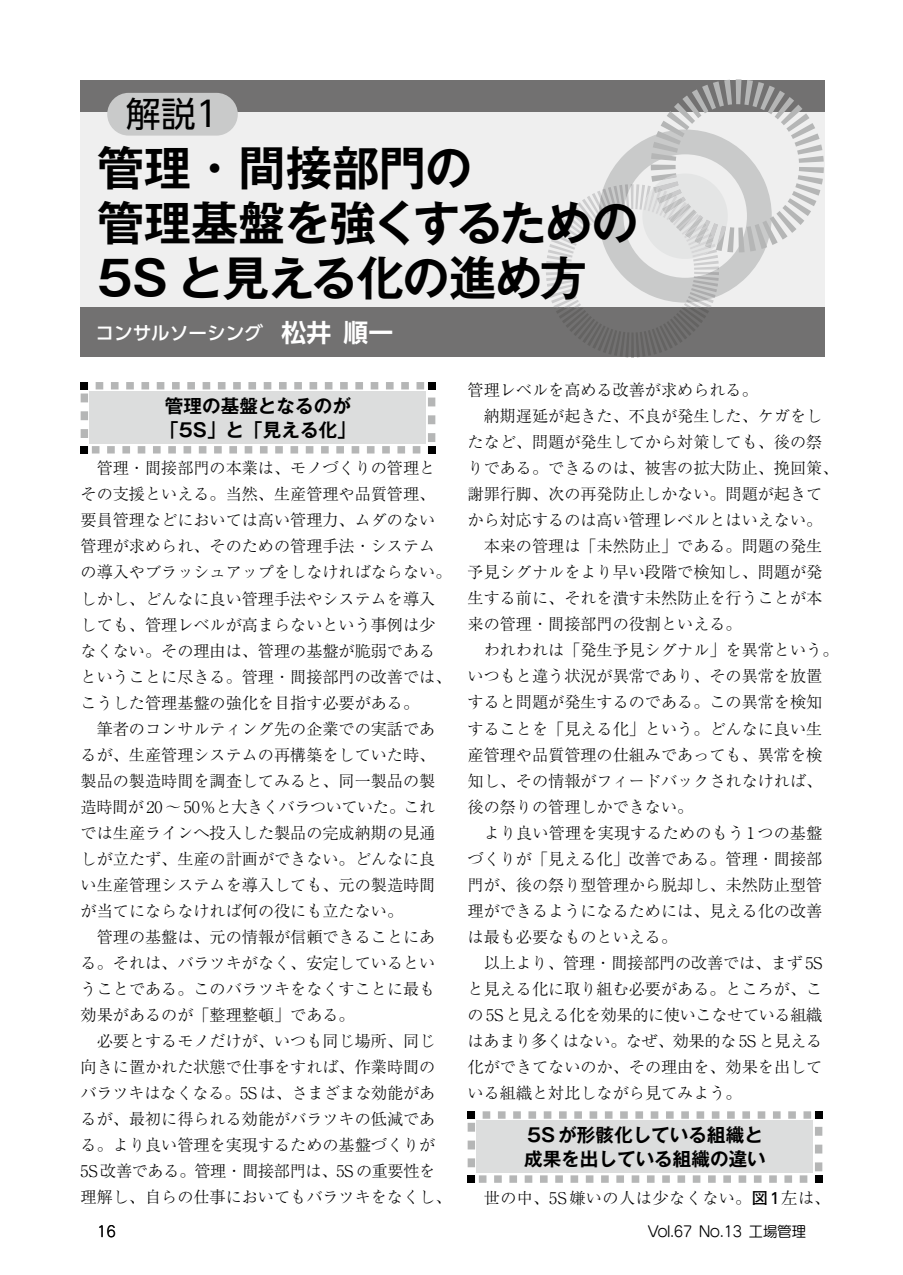
<style>
.page{position:relative;width:903px;height:1275px;background:#fff}
.page>*{position:absolute;margin:0;border:0;box-sizing:border-box;transform-origin:0 0}
.t1{font:700 47.07px/54.6px "Gothic MB101 Pro De";letter-spacing:-.025em;color:#000}
.t2{font:34.65px "UD Shin Go Pro";color:#000}
.t3{font:700 18.55px/23.6px "Gothic MB101 Pr 6 De";color:#000}
.t4{font:500 18.55px "UD Shin Go Pro";color:#fff}
.t5{font:300 16.1px/26.1px "Ryumin Pro";color:#000}
.t6{font:300 16.1px "Ryumin Pr 6";color:#000}
.t7{font:300 16.1px "Ryumin Pro";letter-spacing:-.025em;color:#000}
.t8{font:14.88px "Seurat Pro M";letter-spacing:-.05em;color:#000}
.s1{font-family:"UD Shin Go Pro De";font-weight:700;font-size:24.85px}
.s2{font-family:"Ryumin Pr 6"}
.s3{font-family:"Ryumin Pro"}
.s4{font-family:"Futo Go B101 Pr 6";font-weight:700}
.s5{font-family:"Iwa O Go Pro Db";font-weight:400;font-size:17.15px}
</style>
<div class="page">
<svg style="left:91px;top:446px;width:329px;height:7px"></svg>
<svg style="left:81px;top:393px;width:7px;height:45px"></svg>
<svg style="left:96px;top:382px;width:329px;height:7px"></svg>
<svg style="left:428px;top:398px;width:7px;height:44px"></svg>
<div style="left:81px;top:382px;width:7px;height:8px;background:#000"></div>
<div style="left:81px;top:446px;width:7px;height:8px;background:#000"></div>
<div style="left:428px;top:382px;width:7px;height:7px;background:#000"></div>
<div style="left:428px;top:446px;width:7px;height:7px;background:#000"></div>
<div style="left:90px;top:391px;width:336px;height:53px;background:#dcdddd"></div>
<svg style="left:478px;top:1175px;width:329px;height:8px"></svg>
<svg style="left:468px;top:1122px;width:7px;height:45px"></svg>
<svg style="left:483px;top:1111px;width:329px;height:8px"></svg>
<svg style="left:815px;top:1127px;width:7px;height:45px"></svg>
<div style="left:468px;top:1111px;width:7px;height:8px;background:#000"></div>
<div style="left:468px;top:1175px;width:7px;height:8px;background:#000"></div>
<div style="left:815px;top:1111px;width:7px;height:8px;background:#000"></div>
<div style="left:815px;top:1175px;width:7px;height:8px;background:#000"></div>
<div style="left:477px;top:1120px;width:336px;height:53px;background:#dcdddd"></div>
<div style="left:81px;top:80px;width:744px;height:277px;background:#727171"></div>
<div style="left:81px;top:112px;width:744px;height:195px;background:#efefef"></div>
<div style="left:107px;top:93px;width:131px;height:43px;background:#c9caca;border-radius:21px"></div>
<svg style="left:546px;top:79px;width:278px;height:279px"></svg>
<h2 class="t2" style="left:126px;top:86px;width:94px">解説1</h2>
<h1 class="t1" style="left:97px;top:135px;width:543px">管理・間接部門の<br>管理基盤を強くするための<br>5S と見える化の進め方</h1>
<p class="t4" style="left:95px;top:318px;width:299px">コンサルソーシング　<span class="s1">松井 順一</span></p>
<p class="t3" style="left:160px;top:393px;width:197px">管理の基盤となるのが「5S」と「見える化」</p>
<p class="t5" style="left:97px;top:454px;width:340px"><span class="s2">管理</span>・<span class="s2">間接部門</span>の<span class="s2">本業</span>は、モノづくりの<span class="s2">管理</span>と</p>
<p class="t6" style="left:81px;top:482px;width:356px"><span class="s3">その</span>支援<span class="s3">といえる。</span>当然<span class="s3">、</span>生産管理<span class="s3">や</span>品質管理<span class="s3">、</span></p>
<p class="t5" style="left:81px;top:506px;width:372px"><span class="s2">要員管理</span>などにおいては<span class="s2">高</span>い<span class="s2">管理力</span>、ムダのない<span class="s2">管理</span>が<span class="s2">求</span>められ、そのための<span class="s2">管理手法</span>・システムの<span class="s2">導入</span>やブラッシュアップをしなければならない。しかし、どんなに<span class="s2">良</span>い<span class="s2">管理手法</span>やシステムを<span class="s2">導入</span>しても、<span class="s2">管理</span>レベルが<span class="s2">高</span>まらないという<span class="s2">事例</span>は<span class="s2">少</span>なくない。その<span class="s2">理由</span>は、<span class="s2">管理</span>の<span class="s2">基盤</span>が<span class="s2">脆弱</span>であるということに<span class="s2">尽</span>きる。<span class="s2">管理</span>・<span class="s2">間接部門</span>の<span class="s2">改善</span>では、こうした<span class="s2">管理基盤</span>の<span class="s2">強化</span>を<span class="s2">目指</span>す<span class="s2">必要</span>がある。</p>
<p class="t5" style="left:81px;top:714px;width:356px;text-align:right"><span class="s2">筆者</span>のコンサルティング<span class="s2">先</span>の<span class="s2">企業</span>での<span class="s2">実話</span>であるが、<span class="s2">生産管理</span>システムの<span class="s2">再構築</span>をしていた<span class="s2">時</span>、</p>
<p class="t6" style="left:81px;top:768px;width:356px">製品<span class="s3">の</span>製造時間<span class="s3">を</span>調査<span class="s3">してみると、</span>同一製品<span class="s3">の</span>製</p>
<p class="t7" style="left:81px;top:794px;width:356px"><span class="s2">造時間</span>が20 ～ 50％と<span class="s2">大</span>きくバラついていた。これ</p>
<p class="t6" style="left:81px;top:820px;width:356px"><span class="s3">では</span>生産<span class="s3">ラインへ</span>投入<span class="s3">した</span>製品<span class="s3">の</span>完成納期<span class="s3">の</span>見通</p>
<p class="t5" style="left:81px;top:844px;width:356px;text-align:justify">しが<span class="s2">立</span>たず、<span class="s2">生産</span>の<span class="s2">計画</span>ができない。どんなに<span class="s2">良</span>い<span class="s2">生産管理</span>システムを<span class="s2">導入</span>しても、<span class="s2">元</span>の<span class="s2">製造時間</span>が<span class="s2">当</span>てにならなければ<span class="s2">何</span>の<span class="s2">役</span>にも<span class="s2">立</span>たない。</p>
<p class="t5" style="left:81px;top:923px;width:356px;text-align:justify;text-indent:16px"><span class="s2">管理</span>の<span class="s2">基盤</span>は、<span class="s2">元</span>の<span class="s2">情報</span>が<span class="s2">信頼</span>できることにある。それは、バラツキがなく、<span class="s2">安定</span>しているということである。このバラツキをなくすことに<span class="s2">最</span>も<span class="s2">効果</span>があるのが「<span class="s2">整理整頓</span>」である。</p>
<p class="t5" style="left:81px;top:1027px;width:372px;text-indent:16px"><span class="s2">必要</span>とするモノだけが、いつも<span class="s2">同</span>じ<span class="s2">場所</span>、<span class="s2">同</span>じ<span class="s2">向</span>きに<span class="s2">置</span>かれた<span class="s2">状態</span>で<span class="s2">仕事</span>をすれば、<span class="s2">作業時間</span>のバラツキはなくなる。5S は、さまざまな<span class="s2">効能</span>があるが、<span class="s2">最初</span>に<span class="s2">得</span>られる<span class="s2">効能</span>がバラツキの<span class="s2">低減</span>である。より<span class="s2">良</span>い<span class="s2">管理</span>を<span class="s2">実現</span>するための<span class="s2">基盤</span>づくりが<br>5S <span class="s2">改善</span>である。<span class="s2">管理</span>・<span class="s2">間接部門</span>は、5S の<span class="s2">重要性</span>を<span class="s2">理解</span>し、<span class="s2">自</span>らの<span class="s2">仕事</span>においてもバラツキをなくし、</p>
<p class="t5" style="left:468px;top:376px;width:292px"><span class="s2">管理</span>レベルを<span class="s2">高</span>める<span class="s2">改善</span>が<span class="s2">求</span>められる。</p>
<p class="t5" style="left:484px;top:402px;width:340px"><span class="s2">納期遅延</span>が<span class="s2">起</span>きた、<span class="s2">不良</span>が<span class="s2">発生</span>した、ケガをし</p>
<p class="t5" style="left:468px;top:428px;width:356px">たなど、<span class="s2">問題</span>が<span class="s2">発生</span>してから<span class="s2">対策</span>しても、<span class="s2">後</span>の<span class="s2">祭</span></p>
<p class="t5" style="left:468px;top:454px;width:372px">りである。できるのは、<span class="s2">被害</span>の<span class="s2">拡大防止</span>、<span class="s2">挽回策</span>、</p>
<p class="t6" style="left:468px;top:481px;width:356px">謝罪行脚<span class="s3">、</span>次<span class="s3">の</span>再発防止<span class="s3">しかない。</span>問題<span class="s3">が</span>起<span class="s3">きて</span></p>
<p class="t5" style="left:468px;top:506px;width:356px">から<span class="s2">対応</span>するのは<span class="s2">高</span>い<span class="s2">管理</span>レベルとはいえない。</p>
<p class="t6" style="left:484px;top:534px;width:340px">本来<span class="s3">の</span>管理<span class="s3">は「</span>未然防止<span class="s3">」である。</span>問題<span class="s3">の</span>発生</p>
<p class="t5" style="left:468px;top:558px;width:356px"><span class="s2">予見</span>シグナルをより<span class="s2">早</span>い<span class="s2">段階</span>で<span class="s2">検知</span>し、<span class="s2">問題</span>が<span class="s2">発生</span>する<span class="s2">前</span>に、それを<span class="s2">潰</span>す<span class="s2">未然防止</span>を<span class="s2">行</span>うことが<span class="s2">本</span></p>
<p class="t6" style="left:468px;top:612px;width:276px">来<span class="s3">の</span>管理<span class="s3">・</span>間接部門<span class="s3">の</span>役割<span class="s3">といえる。</span></p>
<p class="t5" style="left:468px;top:636px;width:372px;text-indent:16px">われわれは「<span class="s2">発生予見</span>シグナル」を<span class="s2">異常</span>という。いつもと<span class="s2">違</span>う<span class="s2">状況</span>が<span class="s2">異常</span>であり、その<span class="s2">異常</span>を<span class="s2">放置</span>すると<span class="s2">問題</span>が<span class="s2">発生</span>するのである。この<span class="s2">異常</span>を<span class="s2">検知</span>することを「<span class="s2">見</span>える<span class="s2">化</span>」という。どんなに<span class="s2">良</span>い<span class="s2">生</span></p>
<p class="t6" style="left:468px;top:742px;width:356px">産管理<span class="s3">や</span>品質管理<span class="s3">の</span>仕組<span class="s3">みであっても、</span>異常<span class="s3">を</span>検</p>
<p class="t5" style="left:468px;top:766px;width:356px"><span class="s2">知</span>し、その<span class="s2">情報</span>がフィードバックされなければ、<span class="s2">後</span>の<span class="s2">祭</span>りの<span class="s2">管理</span>しかできない。</p>
<p class="t5" style="left:468px;top:818px;width:356px;text-align:right">より<span class="s2">良</span>い<span class="s2">管理</span>を<span class="s2">実現</span>するためのもう1つの<span class="s2">基盤</span>づくりが「<span class="s2">見</span>える<span class="s2">化</span>」<span class="s2">改善</span>である。<span class="s2">管理</span>・<span class="s2">間接部</span></p>
<p class="t6" style="left:468px;top:872px;width:356px">門<span class="s3">が、</span>後<span class="s3">の</span>祭<span class="s3">り</span>型管理<span class="s3">から</span>脱却<span class="s3">し、</span>未然防止型管</p>
<p class="t5" style="left:468px;top:896px;width:356px"><span class="s2">理</span>ができるようになるためには、<span class="s2">見</span>える<span class="s2">化</span>の<span class="s2">改善</span>は<span class="s2">最</span>も<span class="s2">必要</span>なものといえる。</p>
<p class="t5" style="left:468px;top:948px;width:356px;text-align:justify;text-indent:16px"><span class="s2">以上</span>より、<span class="s2">管理</span>・<span class="s2">間接部門</span>の<span class="s2">改善</span>では、まず 5Sと<span class="s2">見</span>える<span class="s2">化</span>に<span class="s2">取</span>り<span class="s2">組</span>む<span class="s2">必要</span>がある。ところが、この 5S と<span class="s2">見</span>える<span class="s2">化</span>を<span class="s2">効果的</span>に<span class="s2">使</span>いこなせている<span class="s2">組織</span>はあまり<span class="s2">多</span>くはない。なぜ、<span class="s2">効果的</span>な 5S と<span class="s2">見</span>える<span class="s2">化</span>ができてないのか、その<span class="s2">理由</span>を、<span class="s2">効果</span>を<span class="s2">出</span>している<span class="s2">組織</span>と<span class="s2">対比</span>しながら<span class="s2">見</span>てみよう。</p>
<p class="t3" style="left:524px;top:1123px;width:243px">5S が形骸化している組織と成果を出している組織の違い</p>
<p class="t5" style="left:484px;top:1183px;width:348px"><span class="s2">世</span>の<span class="s2">中</span>、5S<span class="s2">嫌</span>いの<span class="s2">人</span>は<span class="s2">少</span>なくない。<span class="s4">図</span><span class="s5">1</span> <span class="s2">左</span>は、</p>
<p class="t8" style="left:97px;top:1222px;width:21px">16</p>
<p class="t8" style="left:648px;top:1222px;width:160px">Vol.67 No.13 工場管理</p>
</div>
